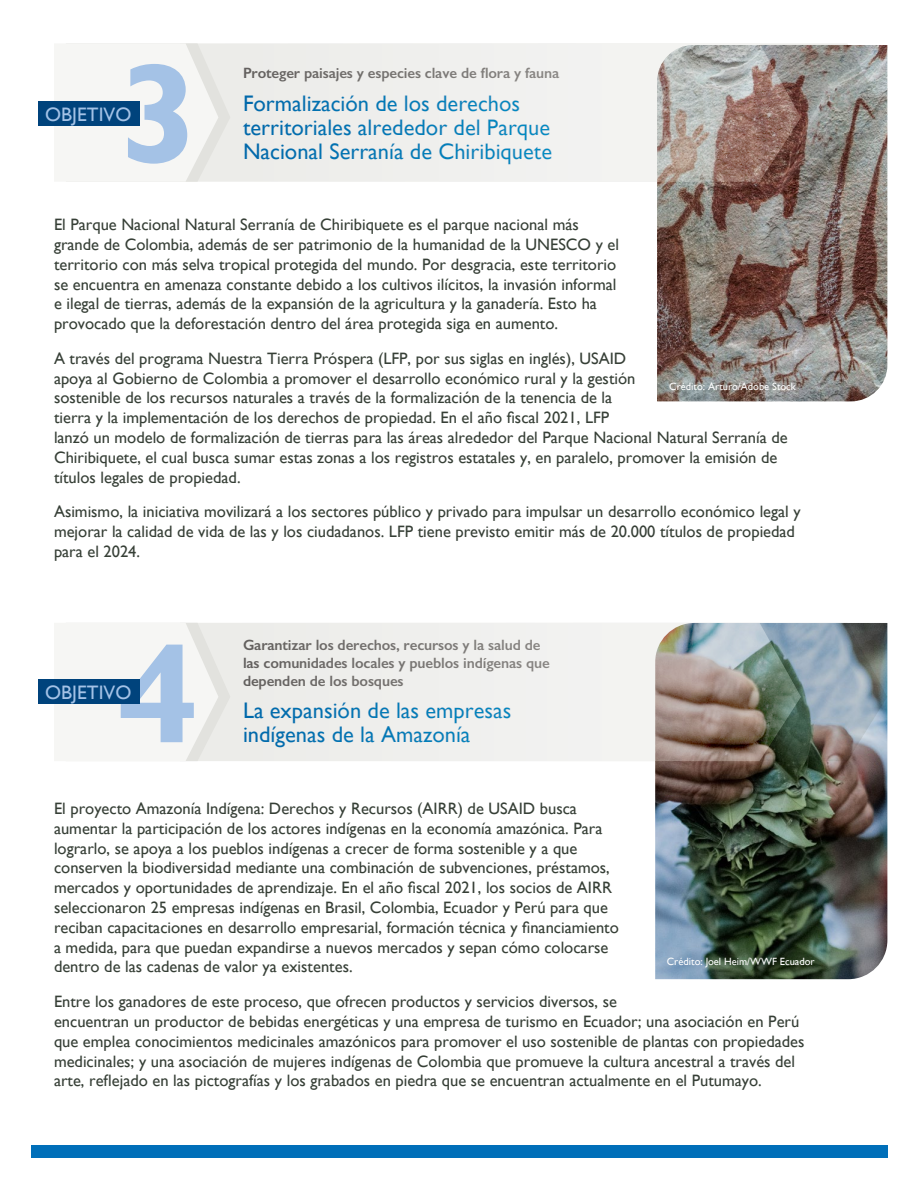
<style>
.page{position:relative;width:918px;height:1188px;background:#fff}
.page>*{position:absolute;margin:0;border:0;box-sizing:border-box;transform-origin:0 0}
.t1{font:700 142.5px "Gill Sans Nova";color:#a4c2e6}
.t2{font:22.5px/24px "Gill Sans";color:#006fb9}
.t3{font:19.5px "Gill Sans";color:#a4c2e6}
.t4{font:16.5px/19.8px "Gill Sans";color:#363f36}
.t5{font:600 15px/18px "Gill Sans";letter-spacing:-.01em;color:#686564}
.t6{font:10.5px "Gill Sans";color:#fff}
</style>
<div class="page">
<img style="left:657px;top:182px;width:230px;height:219px">
<img style="left:655px;top:761px;width:232px;height:218px">
<img style="left:801px;top:623px;width:86px;height:138px">
<svg style="left:230px;top:623px;width:571px;height:138px;fill:#eeeeec"></svg>
<svg style="left:54px;top:623px;width:176px;height:138px"></svg>
<svg style="left:801px;top:43px;width:86px;height:139px;background:#908c87"></svg>
<svg style="left:230px;top:43px;width:571px;height:139px;fill:#eeeeec"></svg>
<svg style="left:54px;top:43px;width:176px;height:139px"></svg>
<div style="left:31px;top:1145px;width:856px;height:12px;background:#006fb9"></div>
<div style="left:39px;top:679px;width:101px;height:24px;background:#00437c"></div>
<div style="left:39px;top:101px;width:101px;height:24px;background:#00437c"></div>
<h1 class="t1" style="left:118px;top:25px;width:82px">3</h1>
<p class="t3" style="left:45px;top:103px;width:88px">OBJETIVO</p>
<h2 class="t5" style="left:243px;top:64px;width:318px">Proteger paisajes y especies clave de flora y fauna</h2>
<h3 class="t2" style="left:243px;top:91px;width:311px">Formalización de los derechos territoriales alrededor del Parque<br>Nacional Serranía de Chiribiquete</h3>
<p class="t4" style="left:54px;top:214px;width:567px">El Parque Nacional Natural Serranía de Chiribiquete es el parque nacional más grande de Colombia, además de ser patrimonio de la humanidad de la UNESCO y el territorio con más selva tropical protegida del mundo. Por desgracia, este territorio se encuentra en amenaza constante debido a los cultivos ilícitos, la invasión informal e ilegal de tierras, además de la expansión de la agricultura y la ganadería. Esto ha provocado que la deforestación dentro del área protegida siga en aumento.</p>
<p class="t4" style="left:54px;top:348px;width:735px">A través del programa Nuestra Tierra Próspera (LFP, por sus siglas en inglés), USAID<br>apoya al Gobierno de Colombia a promover el desarrollo económico rural y la gestión<br>sostenible de los recursos naturales a través de la formalización de la tenencia de la<br>tierra y la implementación de los derechos de propiedad. En el año fiscal 2021, LFP<br>lanzó un modelo de formalización de tierras para las áreas alrededor del Parque Nacional Natural Serranía de Chiribiquete, el cual busca sumar estas zonas a los registros estatales y, en paralelo, promover la emisión de títulos legales de propiedad.</p>
<p class="t4" style="left:54px;top:502px;width:748px">Asimismo, la iniciativa movilizará a los sectores público y privado para impulsar un desarrollo económico legal y mejorar la calidad de vida de las y los ciudadanos. LFP tiene previsto emitir más de 20.000 títulos de propiedad para el 2024.</p>
<p class="t6" style="left:669px;top:380px;width:128px">Crédito: Arturo/Adobe Stock</p>
<h1 class="t1" style="left:118px;top:605px;width:82px">4</h1>
<p class="t3" style="left:45px;top:681px;width:88px">OBJETIVO</p>
<h2 class="t5" style="left:243px;top:636px;width:308px">Garantizar los derechos, recursos y la salud de las comunidades locales y pueblos indígenas que dependen de los bosques</h2>
<h3 class="t2" style="left:243px;top:698px;width:270px">La expansión de las empresas indígenas de la Amazonía</h3>
<p class="t4" style="left:54px;top:798px;width:566px">El proyecto Amazonía Indígena: Derechos y Recursos (AIRR) de USAID busca aumentar la participación de los actores indígenas en la economía amazónica. Para lograrlo, se apoya a los pueblos indígenas a crecer de forma sostenible y a que conserven la biodiversidad mediante una combinación de subvenciones, préstamos, mercados y oportunidades de aprendizaje. En el año fiscal 2021, los socios de AIRR seleccionaron 25 empresas indígenas en Brasil, Colombia, Ecuador y Perú para que reciban capacitaciones en desarrollo empresarial, formación técnica y financiamiento a medida, para que puedan expandirse a nuevos mercados y sepan cómo colocarse dentro de las cadenas de valor ya existentes.</p>
<p class="t4" style="left:54px;top:992px;width:752px">Entre los ganadores de este proceso, que ofrecen productos y servicios diversos, se<br>encuentran un productor de bebidas energéticas y una empresa de turismo en Ecuador; una asociación en Perú que emplea conocimientos medicinales amazónicos para promover el uso sostenible de plantas con propiedades medicinales; y una asociación de mujeres indígenas de Colombia que promueve la cultura ancestral a través del arte, reflejado en las pictografías y los grabados en piedra que se encuentran actualmente en el Putumayo.</p>
<p class="t6" style="left:667px;top:956px;width:149px">Crédito: Joel Heim/WWF Ecuador</p>
</div>
